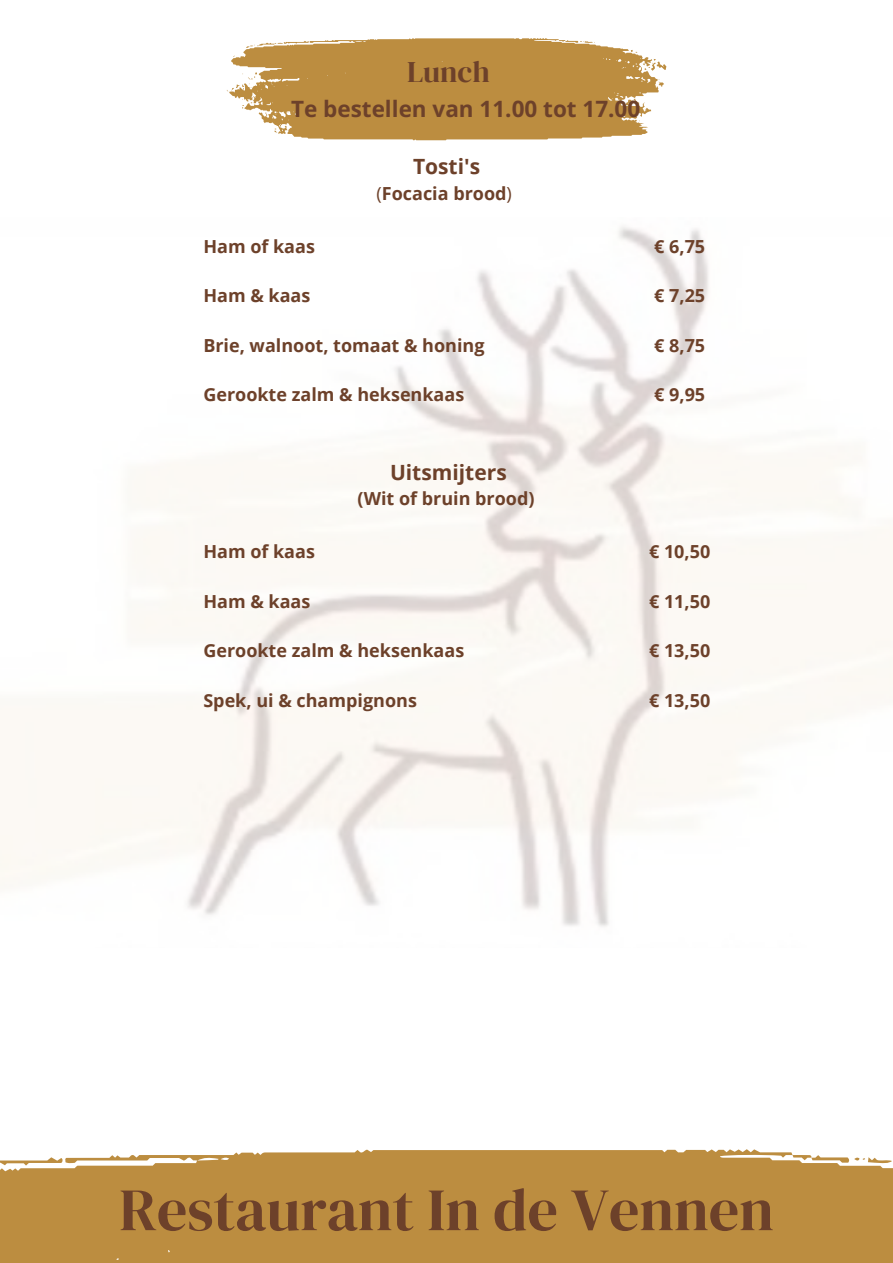
<style>
.page{position:relative;width:893px;height:1263px;background:#fff}
.page>*{position:absolute;margin:0;border:0;box-sizing:border-box;transform-origin:0 0}
.t1{font:60px "DM Serif Display";color:#6d412a}
.t2{font:30px "DM Serif Display";color:#6d412a}
.t3{font:700 22.5px "Open Sans";color:#6d412a}
.t4{font:700 21px "Open Sans";color:#6d412a}
.t5{font:700 18px "Open Sans";color:#6d412a}
.s1{font-weight:400}
</style>
<div class="page">
<svg style="left:227px;top:38px;width:439px;height:102px;background:#c79f5f"></svg>
<div style="left:0;top:1149px;width:893px;height:114px;background:#bc8d40"></div>
<svg style="left:0;top:1157px;width:63px;height:8px"></svg>
<svg style="left:792px;top:1155px;width:100px;height:8px"></svg>
<h3 class="t2" style="left:407px;top:51px;width:84px">Lunch</h3>
<h3 class="t3" style="left:291px;top:93px;width:351px">Te bestellen van 11.00 tot 17.00</h3>
<p class="t4" style="left:413px;top:152px;width:69px">Tosti's</p>
<h3 class="t5" style="left:376px;top:180px;width:137px"><span class="s1">(</span>Focacia brood<span class="s1">)</span></h3>
<h3 class="t5" style="left:203px;top:233px;width:113px">Ham of kaas</h3>
<h3 class="t5" style="left:203px;top:283px;width:108px">Ham &amp; kaas</h3>
<h3 class="t5" style="left:203px;top:332px;width:283px">Brie, walnoot, tomaat &amp; honing</h3>
<h3 class="t5" style="left:203px;top:382px;width:262px">Gerookte zalm &amp; heksenkaas</h3>
<h3 class="t4" style="left:390px;top:457px;width:118px">Uitsmijters</h3>
<h3 class="t5" style="left:357px;top:486px;width:178px">(Wit of bruin brood)</h3>
<h3 class="t5" style="left:203px;top:539px;width:113px">Ham of kaas</h3>
<h3 class="t5" style="left:203px;top:588px;width:108px">Ham &amp; kaas</h3>
<h3 class="t5" style="left:203px;top:638px;width:262px">Gerookte zalm &amp; heksenkaas</h3>
<h3 class="t5" style="left:203px;top:687px;width:215px">Spek, ui &amp; champignons</h3>
<p class="t5" style="left:654px;top:233px;width:52px">€ 6,75</p>
<h2 class="t5" style="left:654px;top:283px;width:52px">€ 7,25</h2>
<p class="t5" style="left:654px;top:332px;width:52px">€ 8,75</p>
<p class="t5" style="left:654px;top:382px;width:52px">€ 9,95</p>
<h3 class="t5" style="left:649px;top:539px;width:63px">€ 10,50</h3>
<h3 class="t5" style="left:649px;top:588px;width:63px">€ 11,50</h3>
<h3 class="t5" style="left:649px;top:638px;width:63px">€ 13,50</h3>
<h3 class="t5" style="left:649px;top:687px;width:63px">€ 13,50</h3>
<h3 class="t1" style="left:119px;top:1168px;width:656px">Restaurant In de Vennen</h3>
</div>
